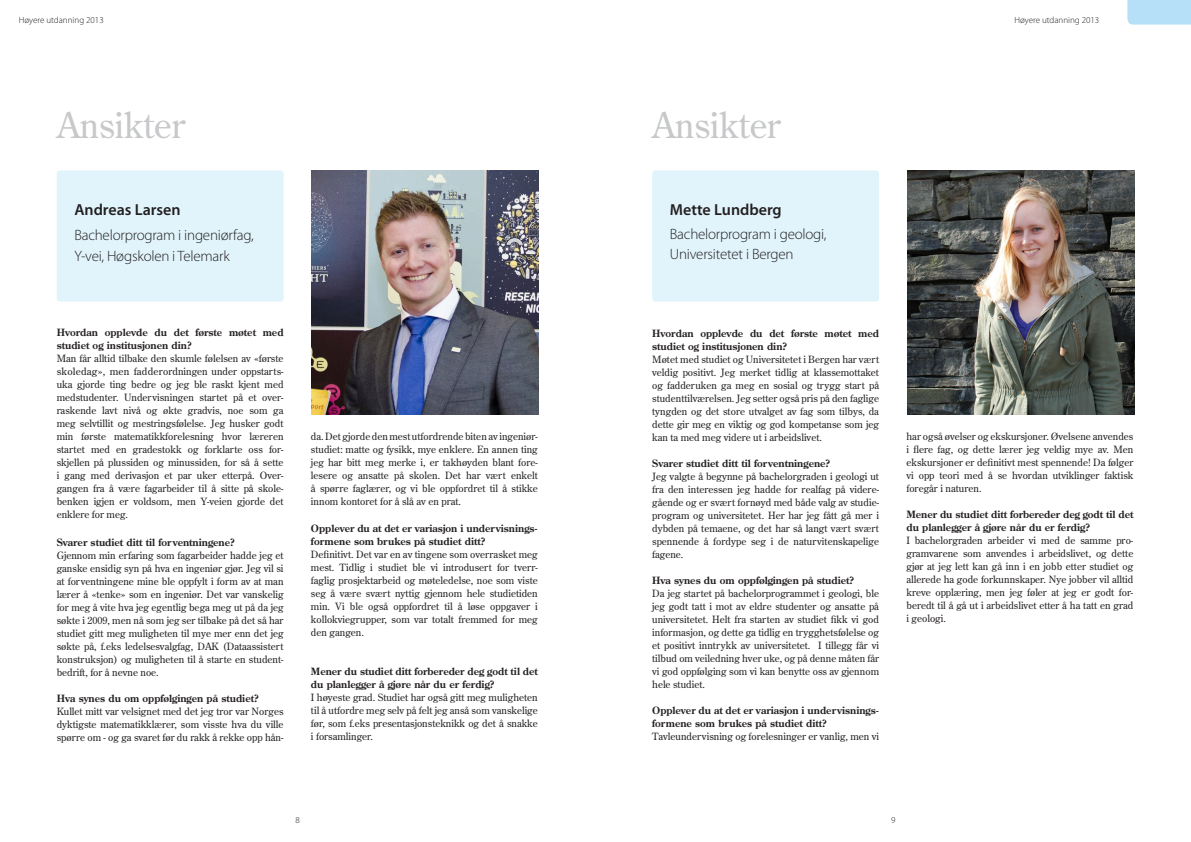
<style>
.page{position:relative;width:1191px;height:842px;background:#fff}
.page>*{position:absolute;margin:0;border:0;box-sizing:border-box;transform-origin:0 0}
.tittel2{font:35px "Century Old Style";color:#c7c8ca}
.uthevet{font:600 16px "Myriad Pro";color:#231f20}
.uthevet-2{font:300 15px "Myriad Pro";letter-spacing:-.015em;color:#231f20}
.t1{font:10px/13px "Century Old Style";color:#231f20;text-align:justify}
.t2{font:700 10px/13px "Century Old Style";color:#231f20}
.t3{font:300 9px "Myriad Pro";color:#231f20}
</style>
<div class="page">
<div style="left:1127px;top:0;width:64px;height:25px;background:#b6e0f7"></div>
<div style="left:57px;top:170px;width:226px;height:132px;background:#e1f4fc;border-radius:3px"></div>
<img style="left:312px;top:170px;width:227px;height:245px">
<div style="left:652px;top:170px;width:227px;height:132px;background:#e1f4fc;border-radius:3px"></div>
<img style="left:907px;top:170px;width:227px;height:245px">
<p class="t3" style="left:19px;top:15px;width:86px">Høyere utdanning 2013</p>
<p class="t3" style="left:1014px;top:15px;width:86px">Høyere utdanning 2013</p>
<p class="tittel2" style="left:57px;top:102px;width:130px">Ansikter</p>
<p class="tittel2" style="left:652px;top:102px;width:130px">Ansikter</p>
<p class="uthevet" style="left:74px;top:200px;width:108px">Andreas Larsen</p>
<p class="uthevet-2" style="left:74px;top:227px;width:181px">Bachelorprogram i ingeniørfag,</p>
<p class="uthevet-2" style="left:74px;top:248px;width:157px">Y-vei, Høgskolen i Telemark</p>
<p class="uthevet" style="left:670px;top:200px;width:113px">Mette Lundberg</p>
<p class="uthevet-2" style="left:670px;top:226px;width:158px">Bachelorprogram i geologi,</p>
<p class="uthevet-2" style="left:670px;top:246px;width:125px">Universitetet i Bergen</p>
<p class="t2" style="left:57px;top:326px;width:228px">Hvordan opplevde du det første møtet med studiet og institusjonen din?</p>
<p class="t1" style="left:57px;top:352px;width:228px">Man får alltid tilbake den skumle følelsen av «første skoledag», men fadderordningen under oppstarts&shy;uka gjorde ting bedre og jeg ble raskt kjent med medstudenter. Undervisningen startet på et over&shy;raskende lavt nivå og økte gradvis, noe som ga meg selvtillit og mestringsfølelse. Jeg husker godt min første matematikkforelesning hvor læreren startet med en gradestokk og forklarte oss for&shy;skjellen på plussiden og minussiden, for så å sette i gang med derivasjon et par uker etterpå. Over&shy;gangen fra å være fagarbeider til å sitte på skole&shy;benken igjen er voldsom, men Y-veien gjorde det enklere for meg.</p>
<p class="t2" style="left:57px;top:535px;width:180px">Svarer studiet ditt til forventningene?</p>
<p class="t1" style="left:57px;top:548px;width:228px">Gjennom min erfaring som fagarbeider hadde jeg et ganske ensidig syn på hva en ingeniør gjør. Jeg vil si at forventningene mine ble oppfylt i form av at man lærer å «tenke» som en ingeniør. Det var vanskelig for meg å vite hva jeg egentlig bega meg ut på da jeg søkte i 2009, men nå som jeg ser tilbake på det så har studiet gitt meg muligheten til mye mer enn det jeg søkte på, f.eks ledelsesvalgfag, DAK (Dataassistert konstruksjon) og muligheten til å starte en student&shy;bedrift, for å nevne noe.</p>
<p class="t2" style="left:57px;top:691px;width:203px">Hva synes du om oppfølgingen på studiet?</p>
<p class="t1" style="left:57px;top:704px;width:228px">Kullet mitt var velsignet med det jeg tror var Norges dyktigste matematikklærer, som visste hva du ville spørre om - og ga svaret før du rakk å rekke opp hån-</p>
<p class="t1" style="left:311px;top:429px;width:228px">da. Det gjorde den mest utfordrende biten av ingeniør&shy;studiet: matte og fysikk, mye enklere. En annen ting jeg har bitt meg merke i, er takhøyden blant fore&shy;lesere og ansatte på skolen. Det har vært enkelt å spørre faglærer, og vi ble oppfordret til å stikke innom kontoret for å slå av en prat.</p>
<p class="t2" style="left:311px;top:522px;width:228px">Opplever du at det er variasjon i undervisnings&shy;formene som brukes på studiet ditt?</p>
<p class="t1" style="left:311px;top:548px;width:228px">Definitivt. Det var en av tingene som overrasket meg mest. Tidlig i studiet ble vi introdusert for tverr&shy;faglig prosjektarbeid og møteledelse, noe som viste seg å være svært nyttig gjennom hele studietiden min. Vi ble også oppfordret til å løse oppgaver i kollokviegrupper, som var totalt fremmed for meg den gangen.</p>
<p class="t2" style="left:311px;top:665px;width:228px">Mener du studiet ditt forbereder deg godt til det du planlegger å gjøre når du er ferdig?</p>
<p class="t1" style="left:311px;top:691px;width:228px">I høyeste grad. Studiet har også gitt meg muligheten til å utfordre meg selv på felt jeg anså som vanskelige før, som f.eks presentasjonsteknikk og det å snakke i forsamlinger.</p>
<p class="t2" style="left:652px;top:326px;width:228px">Hvordan opplevde du det første møtet med studiet og institusjonen din?</p>
<p class="t1" style="left:652px;top:353px;width:228px">Møtet med studiet og Universitetet i Bergen har vært veldig positivt. Jeg merket tidlig at klassemottaket og fadderuken ga meg en sosial og trygg start på studenttilværelsen. Jeg setter også pris på den faglige tyngden og det store utvalget av fag som tilbys, da dette gir meg en viktig og god kompetanse som jeg kan ta med meg videre ut i arbeidslivet.</p>
<p class="t2" style="left:652px;top:456px;width:180px">Svarer studiet ditt til forventningene?</p>
<p class="t1" style="left:652px;top:470px;width:228px">Jeg valgte å begynne på bachelorgraden i geologi ut fra den interessen jeg hadde for realfag på videre&shy;gående og er svært fornøyd med både valg av studie&shy;program og universitetet. Her har jeg fått gå mer i dybden på temaene, og det har så langt vært svært spennende å fordype seg i de naturvitenskapelige fagene.</p>
<p class="t2" style="left:652px;top:573px;width:203px">Hva synes du om oppfølgingen på studiet?</p>
<p class="t1" style="left:652px;top:587px;width:228px">Da jeg startet på bachelorprogrammet i geologi, ble jeg godt tatt i mot av eldre studenter og ansatte på universitetet. Helt fra starten av studiet fikk vi god informasjon, og dette ga tidlig en trygghetsfølelse og et positivt inntrykk av universitetet. I tillegg får vi tilbud om veiledning hver uke, og på denne måten får vi god oppfølging som vi kan benytte oss av gjennom hele studiet.</p>
<p class="t2" style="left:652px;top:703px;width:228px">Opplever du at det er variasjon i undervisnings&shy;formene som brukes på studiet ditt?</p>
<p class="t1" style="left:652px;top:730px;width:228px">Tavleundervisning og forelesninger er vanlig, men vi</p>
<p class="t1" style="left:906px;top:429px;width:228px">har også øvelser og ekskursjoner. Øvelsene anvendes i flere fag, og dette lærer jeg veldig mye av. Men ekskursjoner er definitivt mest spennende! Da følger vi opp teori med å se hvordan utviklinger faktisk foregår i naturen.</p>
<p class="t2" style="left:906px;top:507px;width:228px">Mener du studiet ditt forbereder deg godt til det du planlegger å gjøre når du er ferdig?</p>
<p class="t1" style="left:906px;top:533px;width:228px">I bachelorgraden arbeider vi med de samme pro&shy;gramvarene som anvendes i arbeidslivet, og dette gjør at jeg lett kan gå inn i en jobb etter studiet og allerede ha gode forkunnskaper. Nye jobber vil alltid kreve opplæring, men jeg føler at jeg er godt for&shy;beredt til å gå ut i arbeidslivet etter å ha tatt en grad i geologi.</p>
<p class="t3" style="left:295px;top:815px;width:6px">8</p>
<p class="t3" style="left:891px;top:815px;width:6px">9</p>
</div>
